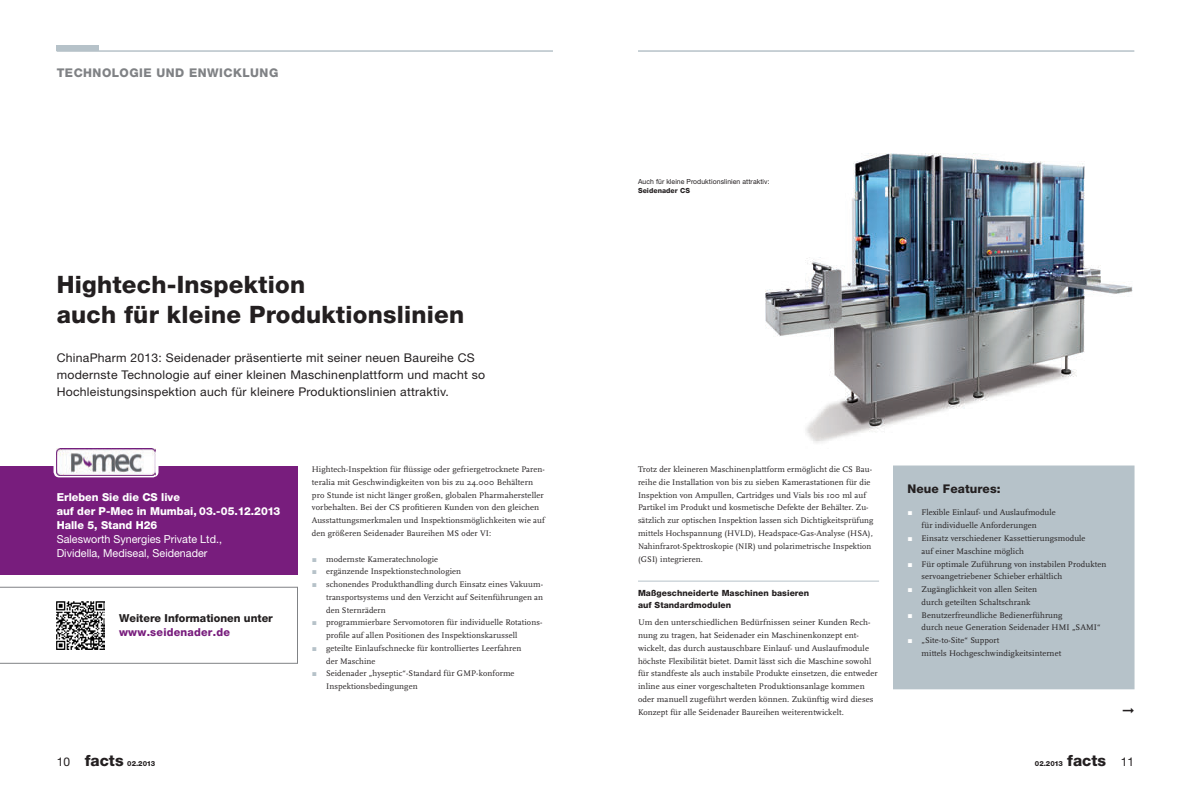
<style>
.page{position:relative;width:1191px;height:794px;background:#fff}
.page>*{position:absolute;margin:0;border:0;box-sizing:border-box;transform-origin:0 0}
.t1{font:800 24px/30px "Helvetica Neue LT Pro";letter-spacing:.01em;color:#231f20}
.t2{font:800 15.5px "Helvetica Neue LT Pro";color:#231f20}
.t3{font:12px/17px "Helvetica Neue LT Pro";letter-spacing:.02em;color:#231f20}
.t4{font:800 12px "Helvetica Neue LT Pro";letter-spacing:.04em;color:#808285}
.t5{font:800 12px "Helvetica Neue LT Pro";letter-spacing:.01em;color:#231f20}
.t6{font:800 11px/14px "Helvetica Neue LT Pro";color:#fff}
.t7{font:11px/14px "Helvetica Neue LT Pro";color:#fff}
.t8{font:800 11px "Helvetica Neue LT Pro";color:#231f20}
.t9{font:800 11px "Helvetica Neue LT Pro";letter-spacing:.02em;color:#781d7d}
.t10{font:8.5px/12.8px "Scala Pro";letter-spacing:.01em;color:#231f20}
.t11{font:800 8.5px/12.8px "Helvetica Neue LT Pro";letter-spacing:.01em;color:#231f20}
.t12{font:7px "Helvetica Neue LT Pro";letter-spacing:.01em;color:#231f20}
.t13{font:800 7px "Helvetica Neue LT Pro";color:#231f20}
.s1{color:#b6c2c9}
.s2{color:#fff}
.s3{font-weight:400;font-size:12px}
.s4{font-size:15.5px}
</style>
<div class="page">
<img style="left:765px;top:153px;width:370px;height:329px">
<hr style="left:57px;top:51px;width:496px;height:1px;background:#b6c2c9">
<div style="left:57px;top:46px;width:42px;height:5px;background:#b6c2c9"></div>
<hr style="left:638px;top:51px;width:496px;height:1px;background:#b6c2c9">
<hr style="left:638px;top:581px;width:241px;height:1px;background:#b6c2c9">
<div style="left:0;top:466px;width:297px;height:108px;background:#781d7d"></div>
<svg style="left:54px;top:438px;width:104px;height:39px"></svg>
<img style="left:57px;top:449px;width:99px;height:26px">
<svg style="left:0;top:587px;width:298px;height:76px"></svg>
<img style="left:57px;top:601px;width:48px;height:48px">
<div style="left:893px;top:466px;width:241px;height:223px;background:#b6c2c9"></div>
<h3 class="t4" style="left:57px;top:65px;width:223px">TECHNOLOGIE UND ENWICKLUNG</h3>
<h1 class="t1" style="left:57px;top:270px;width:409px">Hightech-Inspektion<br>auch für kleine Produktionslinien</h1>
<h3 class="t3" style="left:57px;top:348px;width:430px">ChinaPharm 2013: Seidenader präsentierte mit seiner neuen Baureihe CS modernste Technologie auf einer kleinen Maschinenplattform und macht so<br>Hochleistungsinspektion auch für kleinere Produktionslinien attraktiv.</h3>
<p class="t6" style="left:57px;top:490px;width:225px">Erleben Sie die CS live<br>auf der P-Mec in Mumbai, 03.-05.12.2013<br>Halle 5, Stand H26</p>
<p class="t7" style="left:57px;top:532px;width:167px">Salesworth Synergies Private Ltd.,<br>Dividella, Mediseal, Seidenader</p>
<p class="t8" style="left:119px;top:612px;width:155px">Weitere Informationen unter</p>
<p class="t9" style="left:119px;top:626px;width:112px">www.seidenader.de</p>
<p class="t10" style="left:312px;top:463px;width:236px">Hightech-Inspektion für flüssige oder gefriergetrocknete Paren&shy;teralia mit Geschwindigkeiten von bis zu 24.000 Behältern pro Stunde ist nicht länger großen, globalen Pharmahersteller vorbehalten. Bei der CS profitieren Kunden von den gleichen Ausstattungsmerkmalen und Inspektionsmöglichkeiten wie auf den größeren Seidenader Baureihen MS oder VI:</p>
<p class="t10" style="left:312px;top:552px;width:128px"><span class="s1">▪</span> modernste Kameratechnologie</p>
<p class="t10" style="left:312px;top:565px;width:151px"><span class="s1">▪</span> ergänzende Inspektionstechnologien</p>
<p class="t10" style="left:326px;top:577px;width:219px;text-align:justify;text-indent:-14px"><span class="s1">▪</span> schonendes Produkthandling durch Einsatz eines Vakuum&shy;transportsystems und den Verzicht auf Seitenführungen an den Sternrädern</p>
<p class="t10" style="left:326px;top:616px;width:218px;text-indent:-14px"><span class="s1">▪</span> programmierbare Servomotoren für individuelle Rotations&shy;profile auf allen Positionen des Inspektionskarussell</p>
<p class="t10" style="left:326px;top:641px;width:197px;text-indent:-14px"><span class="s1">▪</span> geteilte Einlaufschnecke für kontrolliertes Leerfahren der Maschine</p>
<p class="t10" style="left:326px;top:667px;width:190px;text-indent:-14px"><span class="s1">▪</span> Seidenader „hyseptic“-Standard für GMP-konforme<br>Inspektionsbedingungen</p>
<p class="t12" style="left:638px;top:177px;width:133px">Auch für kleine Produktionslinien attraktiv:</p>
<p class="t13" style="left:638px;top:186px;width:53px">Seidenader CS</p>
<p class="t10" style="left:638px;top:463px;width:237px">Trotz der kleineren Maschinenplattform ermöglicht die CS Bau&shy;reihe die Installation von bis zu sieben Kamerastationen für die Inspektion von Ampullen, Cartridges und Vials bis 100 ml auf Partikel im Produkt und kosmetische Defekte der Behälter. Zu&shy;sätzlich zur optischen Inspektion lassen sich Dichtigkeitsprüfung mittels Hochspannung (HVLD), Headspace-Gas-Analyse (HSA), Nahinfrarot-Spektroskopie (NIR) und polarimetrische Inspektion (GSI) integrieren.</p>
<p class="t11" style="left:638px;top:586px;width:173px">Maßgeschneiderte Maschinen basieren auf Standardmodulen</p>
<p class="t10" style="left:638px;top:616px;width:241px">Um den unterschiedlichen Bedürfnissen seiner Kunden Rech&shy;nung zu tragen, hat Seidenader ein Maschinenkonzept ent&shy;wickelt, das durch austauschbare Einlauf- und Auslaufmodule höchste Flexibilität bietet. Damit lässt sich die Maschine sowohl für standfeste als auch instabile Produkte einsetzen, die entweder inline aus einer vorgeschalteten Produktionsanlage kommen oder manuell zugeführt werden können. Zukünftig wird dieses Konzept für alle Seidenader Baureihen weiterentwickelt.</p>
<h3 class="t5" style="left:907px;top:481px;width:95px">Neue Features:</h3>
<p class="t10" style="left:907px;top:506px;width:150px;text-align:center"><span class="s2">▪</span> Flexible Einlauf- und Auslaufmodule für individuelle Anforderungen</p>
<p class="t10" style="left:921px;top:531px;width:165px;text-indent:-14px"><span class="s2">▪</span> Einsatz verschiedener Kassettierungsmodule auf einer Maschine möglich</p>
<p class="t10" style="left:921px;top:557px;width:186px;text-indent:-14px"><span class="s2">▪</span> Für optimale Zuführung von instabilen Produkten servoangetriebener Schieber erhältlich</p>
<p class="t10" style="left:921px;top:582px;width:117px;text-indent:-14px"><span class="s2">▪</span> Zugänglichkeit von allen Seiten durch geteilten Schaltschrank</p>
<p class="t10" style="left:921px;top:608px;width:181px;text-indent:-14px"><span class="s2">▪</span> Benutzerfreundliche Bedienerführung<br>durch neue Generation Seidenader HMI „SAMI“</p>
<p class="t10" style="left:921px;top:633px;width:141px;text-indent:-14px"><span class="s2">▪</span> „Site-to-Site“ Support<br>mittels Hochgeschwindigkeitsinternet</p>
<p class="t13" style="left:57px;top:759px;width:100px"><span class="s3">10</span> <span class="s4">facts</span> 02.2013</p>
<p class="t13" style="left:1035px;top:759px;width:29px">02.2013</p>
<h2 class="t2" style="left:1067px;top:751px;width:68px">facts <span class="s3">11</span></h2>
</div>
